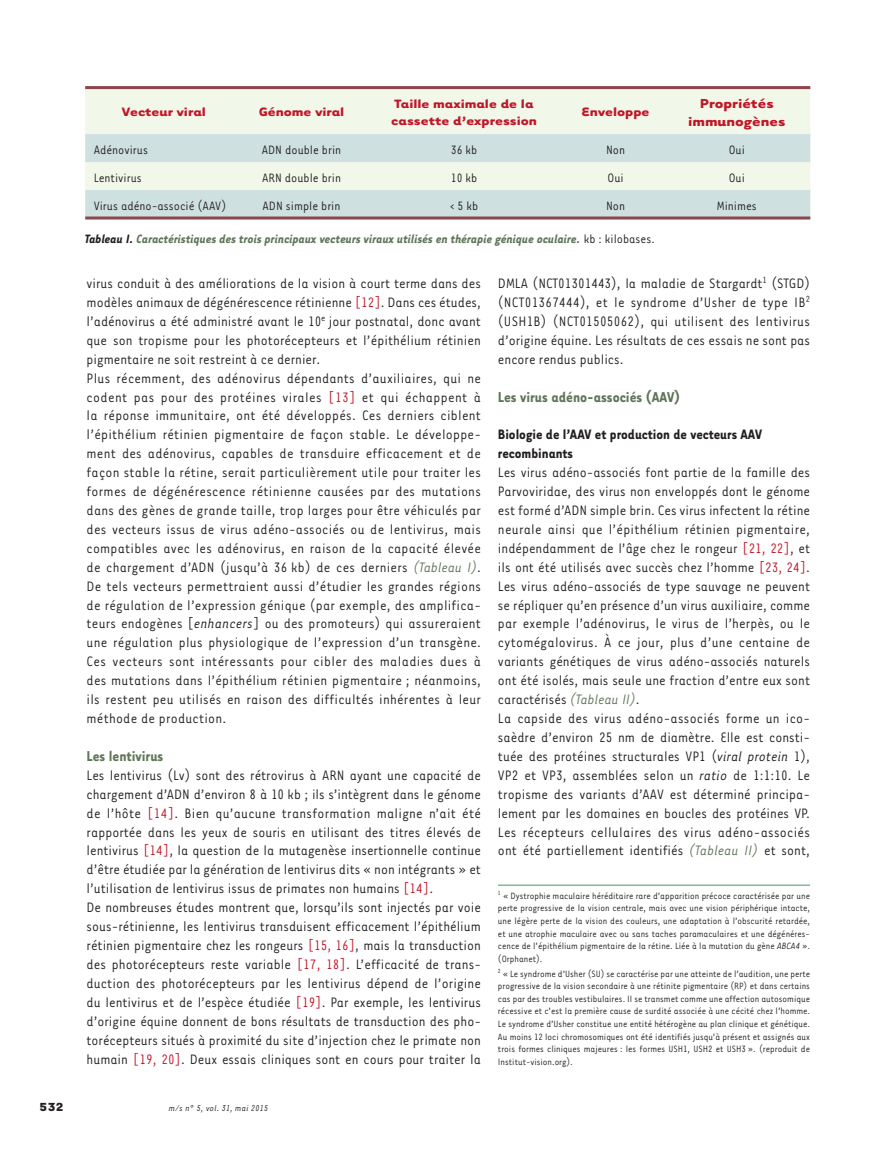
<style>
.page{position:relative;width:895px;height:1149px;background:#fff}
.page>*{position:absolute;margin:0;border:0;box-sizing:border-box;transform-origin:0 0}
.t1{font:700 16.5px "Tarzana Narrow";color:#5f7659}
.t2{font:15.75px/18.9px "Tarzana Narrow";letter-spacing:.005em;color:#231f20}
.t3{font:700 15.75px/18.9px "Tarzana Narrow";color:#231f20}
.t4{font:700 15px/18px "Tarzana Wide";color:#c11527;text-align:center}
.t5{font:13.95px "Tarzana Narrow";color:#231f20}
.t6{font:italic 700 13.95px "Tarzana Narrow";color:#5f7659}
.t7{font:700 13.95px/16.8px "Tarzana Wide";color:#c11527}
.t8{font:700 13.5px "Tarzana Wide";color:#231f20}
.t9{font:10.5px/12.6px "Tarzana Narrow";color:#231f20;text-align:justify}
.t10{font:italic 9.75px "Tarzana Narrow";letter-spacing:.025em;color:#231f20}
.s1{color:#231f20}
.s2{font-weight:400;font-style:normal;color:#231f20}
.s3{color:#c11527}
.s4{font-style:italic;color:#5f7659}
.s5{font-style:italic}
</style>
<div class="page">
<hr style="left:498px;top:884px;width:311px;height:1px;background:#84ba95">
<div style="left:85px;top:89px;width:725px;height:45px;background:#f1f7e9"></div>
<svg style="left:85px;top:134px;width:725px;height:82px;background:#dae7e3"></svg>
<hr style="left:85px;top:86px;width:725px;height:3px;background:#8d454f">
<hr style="left:85px;top:216px;width:725px;height:3px;background:#8d454f">
<p class="t7" style="left:122px;top:105px;width:85px">Vecteur viral</p>
<p class="t7" style="left:258px;top:105px;width:87px">Génome viral</p>
<p class="t7" style="left:391px;top:97px;width:147px">Taille maximale de la cassette d’expression</p>
<p class="t7" style="left:581px;top:105px;width:69px">Enveloppe</p>
<p class="t4" style="left:688px;top:96px;width:99px">Propriétés immunogènes</p>
<p class="t5" style="left:94px;top:145px;width:56px">Adénovirus</p>
<p class="t5" style="left:262px;top:145px;width:81px">ADN double brin</p>
<p class="t5" style="left:450px;top:145px;width:28px">36 kb</p>
<p class="t5" style="left:606px;top:145px;width:21px">Non</p>
<p class="t5" style="left:728px;top:145px;width:18px">Oui</p>
<p class="t5" style="left:94px;top:173px;width:50px">Lentivirus</p>
<p class="t5" style="left:262px;top:173px;width:80px">ARN double brin</p>
<p class="t5" style="left:450px;top:173px;width:28px">10 kb</p>
<p class="t5" style="left:607px;top:173px;width:18px">Oui</p>
<p class="t5" style="left:728px;top:173px;width:18px">Oui</p>
<p class="t5" style="left:94px;top:201px;width:134px">Virus adéno-associé (AAV)</p>
<p class="t5" style="left:262px;top:201px;width:79px">ADN simple brin</p>
<p class="t5" style="left:450px;top:201px;width:30px">&lt; 5 kb</p>
<p class="t5" style="left:606px;top:201px;width:21px">Non</p>
<p class="t5" style="left:716px;top:201px;width:42px">Minimes</p>
<p class="t6" style="left:85px;top:234px;width:571px"><span class="s1">Tableau I.</span> Caractéristiques des trois principaux vecteurs viraux utilisés en thérapie génique oculaire. <span class="s2">kb : kilobases.</span></p>
<p class="t2" style="left:87px;top:275px;width:396px">virus conduit à des améliorations de la vision à court terme dans des modèles animaux de dégénérescence rétinienne <span class="s3">[12]</span>. Dans ces études, l’adénovirus a été administré avant le 10<sup>e</sup> jour postnatal, donc avant que son tropisme pour les photorécepteurs et l’épithélium rétinien pigmentaire ne soit restreint à ce dernier.<br>Plus récemment, des adénovirus dépendants d’auxiliaires, qui ne codent pas pour des protéines virales <span class="s3">[13]</span> et qui échappent à la réponse immunitaire, ont été développés. Ces derniers ciblent l’épithélium rétinien pigmentaire de façon stable. Le développe&shy;ment des adénovirus, capables de transduire efficacement et de façon stable la rétine, serait particulièrement utile pour traiter les formes de dégénérescence rétinienne causées par des mutations dans des gènes de grande taille, trop larges pour être véhiculés par des vecteurs issus de virus adéno-associés ou de lentivirus, mais compatibles avec les adénovirus, en raison de la capacité élevée de chargement d’ADN (jusqu’à 36 kb) de ces derniers <span class="s4">(Tableau I)</span>.<br>De tels vecteurs permettraient aussi d’étudier les grandes régions de régulation de l’expression génique (par exemple, des amplifica&shy;teurs endogènes [<span class="s5">enhancers</span>] ou des promoteurs) qui assureraient une régulation plus physiologique de l’expression d’un transgène.<br>Ces vecteurs sont intéressants pour cibler des maladies dues à des mutations dans l’épithélium rétinien pigmentaire ; néanmoins, ils restent peu utilisés en raison des difficultés inhérentes à leur méthode de production.</p>
<p class="t1" style="left:87px;top:750px;width:78px">Les lentivirus</p>
<p class="t2" style="left:87px;top:766px;width:396px">Les lentivirus (Lv) sont des rétrovirus à ARN ayant une capacité de chargement d’ADN d’environ 8 à 10 kb ; ils s’intègrent dans le génome de l’hôte <span class="s3">[14]</span>. Bien qu’aucune transformation maligne n’ait été rapportée dans les yeux de souris en utilisant des titres élevés de lentivirus <span class="s3">[14]</span>, la question de la mutagenèse insertionnelle continue d’être étudiée par la génération de lentivirus dits « non intégrants » et l’utilisation de lentivirus issus de primates non humains <span class="s3">[14]</span>.<br>De nombreuses études montrent que, lorsqu’ils sont injectés par voie sous-rétinienne, les lentivirus transduisent efficacement l’épithélium rétinien pigmentaire chez les rongeurs <span class="s3">[15, 16]</span>, mais la transduction des photorécepteurs reste variable <span class="s3">[17, 18]</span>. L’efficacité de trans&shy;duction des photorécepteurs par les lentivirus dépend de l’origine du lentivirus et de l’espèce étudiée <span class="s3">[19]</span>. Par exemple, les lentivirus d’origine équine donnent de bons résultats de transduction des pho&shy;torécepteurs situés à proximité du site d’injection chez le primate non humain <span class="s3">[19, 20]</span>. Deux essais cliniques sont en cours pour traiter la</p>
<p class="t8" style="left:39px;top:1102px;width:26px">532</p>
<p class="t10" style="left:169px;top:1104px;width:101px">m/s n° 5, vol. 31, mai 2015</p>
<p class="t2" style="left:498px;top:275px;width:313px;text-align:justify">DMLA (NCT01301443), la maladie de Stargardt<sup>1</sup> (STGD) (NCT01367444), et le syndrome d’Usher de type IB<sup>2 </sup>(USH1B) (NCT01505062), qui utilisent des lentivirus d’origine équine. Les résultats de ces essais ne sont pas encore rendus publics.</p>
<p class="t1" style="left:498px;top:391px;width:184px">Les virus adéno-associés (AAV)</p>
<p class="t3" style="left:498px;top:426px;width:265px">Biologie de l’AAV et production de vecteurs AAV recombinants</p>
<p class="t2" style="left:498px;top:464px;width:313px">Les virus adéno-associés font partie de la famille des Parvoviridae, des virus non enveloppés dont le génome est formé d’ADN simple brin. Ces virus infectent la rétine neurale ainsi que l’épithélium rétinien pigmentaire, indépendamment de l’âge chez le rongeur <span class="s3">[21, 22]</span>, et ils ont été utilisés avec succès chez l’homme <span class="s3">[23, 24]</span>.<br>Les virus adéno-associés de type sauvage ne peuvent se répliquer qu’en présence d’un virus auxiliaire, comme par exemple l’adénovirus, le virus de l’herpès, ou le cytomégalovirus. À ce jour, plus d’une centaine de variants génétiques de virus adéno-associés naturels ont été isolés, mais seule une fraction d’entre eux sont caractérisés <span class="s4">(Tableau II)</span>.<br>La capside des virus adéno-associés forme un ico&shy;saèdre d’environ 25 nm de diamètre. Elle est consti&shy;tuée des protéines structurales VP1 (<span class="s5">viral protein</span> 1), VP2 et VP3, assemblées selon un <span class="s5">ratio</span> de 1:1:10. Le tropisme des variants d’AAV est déterminé principa&shy;lement par les domaines en boucles des protéines VP.<br>Les récepteurs cellulaires des virus adéno-associés ont été partiellement identifiés <span class="s4">(Tableau II)</span> et sont,</p>
<p class="t9" style="left:498px;top:890px;width:313px"><sup>1</sup> « Dystrophie maculaire héréditaire rare d’apparition précoce caractérisée par une perte progressive de la vision centrale, mais avec une vision périphérique intacte, une légère perte de la vision des couleurs, une adaptation à l’obscurité retardée, et une atrophie maculaire avec ou sans taches paramaculaires et une dégénéres&shy;cence de l’épithélium pigmentaire de la rétine. Liée à la mutation du gène <span class="s5">ABCA4</span> ». (Orphanet).</p>
<p class="t9" style="left:498px;top:967px;width:313px"><sup>2</sup> « Le syndrome d’Usher (SU) se caractérise par une atteinte de l’audition, une perte progressive de la vision secondaire à une rétinite pigmentaire (RP) et dans certains cas par des troubles vestibulaires. Il se transmet comme une affection autosomique récessive et c’est la première cause de surdité associée à une cécité chez l’homme.<br>Le syndrome d’Usher constitue une entité hétérogène au plan clinique et génétique.<br>Au moins 12 loci chromosomiques ont été identifiés jusqu’à présent et assignés aux trois formes cliniques majeures : les formes USH1, USH2 et USH3 ». (reproduit de Institut-vision.org).</p>
</div>
